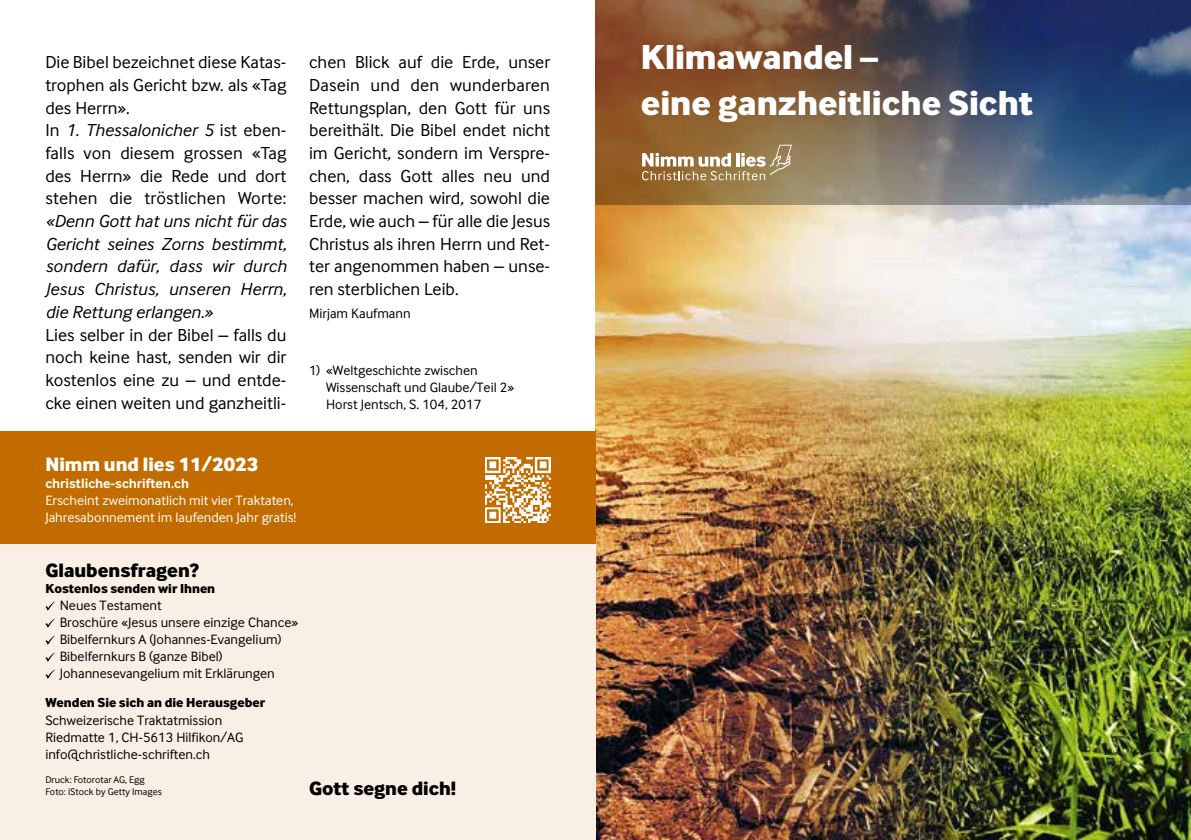
<style>
.page{position:relative;width:1191px;height:840px;background:#fff}
.page>*{position:absolute;margin:0;border:0;box-sizing:border-box;transform-origin:0 0}
.t1{font:36px/45.4px "Inter Face Corp X Bold";color:#fff}
.t2{font:20px "Inter Face Corp X Bold";color:#000}
.t3{font:20px "Inter Face Corp X Bold";color:#fff}
.t4{font:18px/22.6px "Inter Face Corp";color:#000;text-align:justify}
.t5{font:italic 18px/22.6px "Inter Face Corp";letter-spacing:.01em;color:#000;text-align:justify}
.t6{font:14px/17px "Inter Face Corp";color:#000}
.t7{font:14px/17px "Inter Face Corp";color:#fff}
.t8{font:700 14px "Inter Face Corp";color:#fff}
.t9{font:13.6px "Inter Face Corp X Bold";color:#000}
.t10{font:10px/12px "Inter Face Corp";color:#000}
.s1{font-style:italic}
</style>
<div class="page">
<img style="left:595px;top:204px;width:596px;height:635px">
<img style="left:595px;top:0;width:596px;height:204px">
<div style="left:0;top:431px;width:595px;height:113px;background:#c26c00"></div>
<div style="left:0;top:544px;width:595px;height:295px;background:#faefe5"></div>
<svg style="left:45px;top:601px;width:10px;height:9px"></svg>
<svg style="left:45px;top:618px;width:10px;height:9px"></svg>
<svg style="left:45px;top:635px;width:10px;height:9px"></svg>
<svg style="left:45px;top:652px;width:10px;height:9px"></svg>
<svg style="left:45px;top:669px;width:10px;height:9px"></svg>
<svg style="left:642px;top:145px;width:150px;height:35px"></svg>
<img style="left:485px;top:457px;width:65px;height:65px">
<p class="t4" style="left:45px;top:51px;width:242px;text-align:left">Die Bibel bezeichnet diese Katas&shy;trophen als Gericht bzw. als «Tag des Herrn».<br>In <span class="s1">1. Thessalonicher 5</span> ist eben&shy;falls von diesem grossen «Tag des Herrn» die Rede und dort stehen die tröstlichen Worte:</p>
<p class="t5" style="left:45px;top:209px;width:243px">«Denn Gott hat uns nicht für das Gericht seines Zorns bestimmt, sondern dafür, dass wir durch Jesus Christus, unseren Herrn, die Rettung erlangen.»</p>
<p class="t4" style="left:45px;top:323px;width:242px">Lies selber in der Bibel – falls du noch keine hast, senden wir dir kostenlos eine zu – und entde&shy;cke einen weiten und ganzheitli-</p>
<p class="t4" style="left:309px;top:51px;width:242px">chen Blick auf die Erde, unser Dasein und den wunderbaren Rettungsplan, den Gott für uns bereithält. Die Bibel endet nicht im Gericht, sondern im Verspre&shy;chen, dass Gott alles neu und besser machen wird, sowohl die Erde, wie auch – für alle die Jesus Christus als ihren Herrn und Ret&shy;ter angenommen haben – unse&shy;ren sterblichen Leib.</p>
<p class="t6" style="left:309px;top:304px;width:103px">Mirjam Kaufmann</p>
<p class="t6" style="left:326px;top:361px;width:189px;text-indent:-17px">1) «Weltgeschichte zwischen<br>Wissenschaft und Glaube/Teil 2»<br>Horst Jentsch, S. 104, 2017</p>
<p class="t3" style="left:45px;top:452px;width:214px">Nimm und lies 11/2023</p>
<p class="t8" style="left:45px;top:475px;width:145px">christliche-schriften.ch</p>
<p class="t7" style="left:45px;top:491px;width:252px">Erscheint zweimonatlich mit vier Traktaten,<br>Jahresabonnement im laufenden Jahr gratis!</p>
<p class="t2" style="left:45px;top:558px;width:155px">Glaubensfragen?</p>
<p class="t9" style="left:45px;top:580px;width:171px">Kostenlos senden wir Ihnen</p>
<p class="t6" style="left:60px;top:596px;width:240px">Neues Testament<br>Broschüre «Jesus unsere einzige Chance» Bibelfernkurs A (Johannes-Evangelium)<br>Bibelfernkurs B (ganze Bibel)<br>Johannesevangelium mit Erklärungen</p>
<p class="t9" style="left:45px;top:694px;width:221px">Wenden Sie sich an die Herausgeber</p>
<p class="t6" style="left:45px;top:710px;width:200px">Schweizerische Traktatmission<br>Riedmatte 1, CH-5613 Hilfikon/AG info@christliche-schriften.ch</p>
<p class="t10" style="left:45px;top:772px;width:118px">Druck: Fotorotar AG, Egg<br>Foto: iStock by Getty Images</p>
<p class="t2" style="left:309px;top:775px;width:149px">Gott segne dich!</p>
<h1 class="t1" style="left:641px;top:34px;width:394px">Klimawandel –<br>eine ganzheitliche Sicht</h1>
</div>
